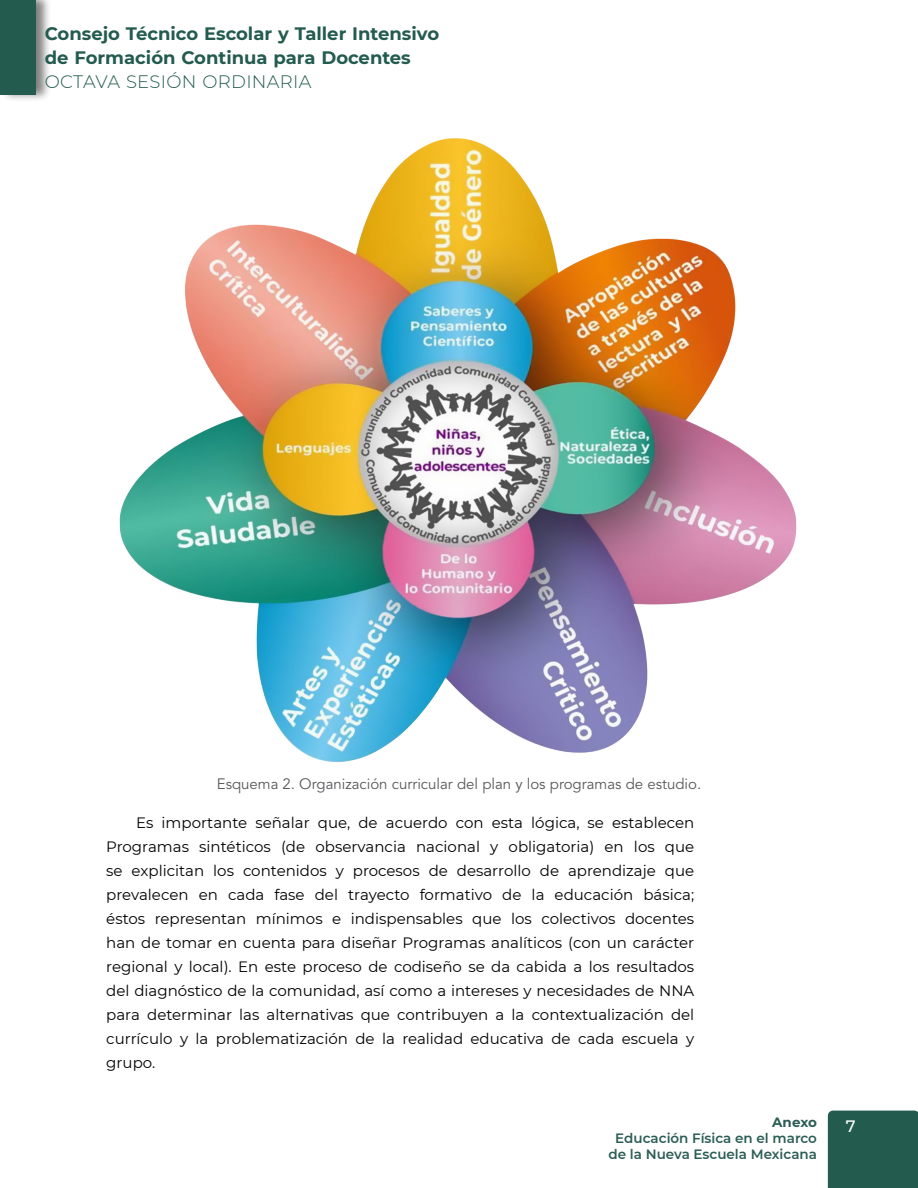
<style>
.page{position:relative;width:918px;height:1188px;background:#fff}
.page>*{position:absolute;margin:0;border:0;box-sizing:border-box;transform-origin:0 0}
.t1{font:700 18px/24px "Montserrat";color:#235b4e}
.t2{font:300 18px "Montserrat";letter-spacing:.015em;color:#235b4e}
.t3{font:500 16.5px "Montserrat";color:#fff}
.t4{font:15px/24px "Montserrat";color:#000;text-align:justify}
.t5{font:15px "Avenir LT Std";color:#58595b}
.t6{font:600 13.5px/16.2px "Montserrat";color:#2b5d54;text-align:center}
.t7{font:700 13.5px "Montserrat";letter-spacing:-.005em;color:#2b5d54}
</style>
<div class="page">
<div style="left:828px;top:1111px;width:90px;height:77px;background:#235b4e"></div>
<div style="left:0;top:0;width:52px;height:103px;background:#000;opacity:.5"></div>
<div style="left:0;top:0;width:35px;height:94px;background:#235b4e"></div>
<img style="left:119px;top:138px;width:678px;height:624px">
<p class="t1" style="left:45px;top:21px;width:396px">Consejo Técnico Escolar y Taller Intensivo de Formación Continua para Docentes</p>
<p class="t2" style="left:45px;top:70px;width:268px">OCTAVA SESIÓN ORDINARIA</p>
<p class="t5" style="left:217px;top:775px;width:486px">Esquema 2. Organización curricular del plan y los programas de estudio.</p>
<p class="t4" style="left:106px;top:810px;width:590px;text-indent:30px">Es importante señalar que, de acuerdo con esta lógica, se establecen Programas sintéticos (de observancia nacional y obligatoria) en los que se explicitan los contenidos y procesos de desarrollo de aprendizaje que prevalecen en cada fase del trayecto formativo de la educación básica; éstos representan mínimos e indispensables que los colectivos docentes han de tomar en cuenta para diseñar Programas analíticos (con un carácter regional y local). En este proceso de codiseño se da cabida a los resultados del diagnóstico de la comunidad, así como a intereses y necesidades de NNA para determinar las alternativas que contribuyen a la contextualización del currículo y la problematización de la realidad educativa de cada escuela y grupo.</p>
<p class="t7" style="left:772px;top:1112px;width:46px">Anexo</p>
<p class="t6" style="left:609px;top:1129px;width:210px">Educación Física en el marco de la Nueva Escuela Mexicana</p>
<p class="t3" style="left:846px;top:1114px;width:11px">7</p>
</div>
